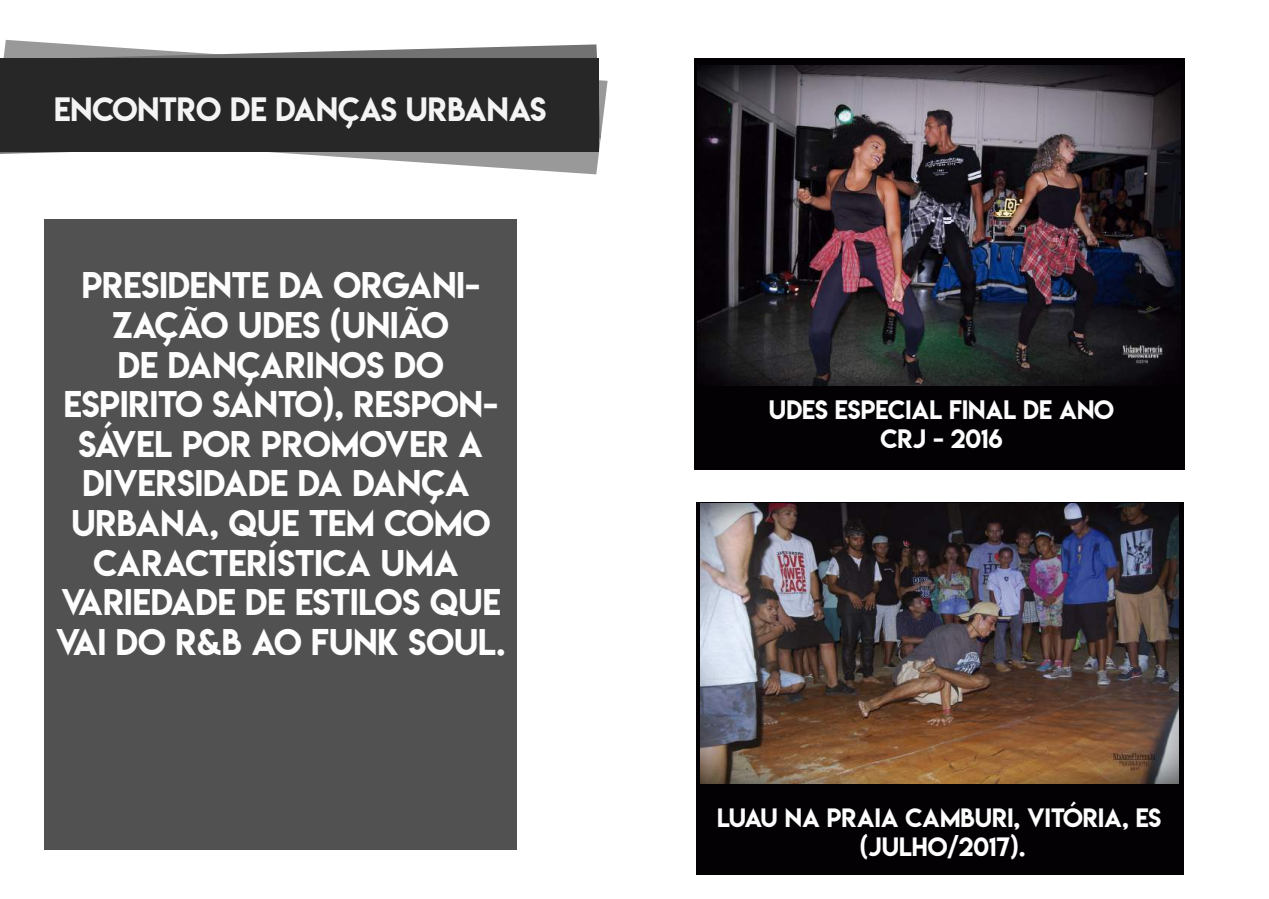
<style>
.page{position:relative;width:1269px;height:899px;background:#fff}
.page>*{position:absolute;margin:0;border:0;box-sizing:border-box;transform-origin:0 0}
.t1{font:33px/39.6px "Lemon Milk";color:#fdfdfd;text-align:center}
.t2{font:30px "Lemon Milk";color:#f4f4f4}
.t3{font:23.7px/28.5px "Lemon Milk";color:#fdfdfd;text-align:center}
.t4{font:23.55px "Lemon Milk";color:#fdfdfd}
.t5{font:23.55px "Lemon Milk";color:#fff}
</style>
<div class="page">
<svg style="left:5px;top:40px;width:603px;height:134px"></svg>
<svg style="left:0;top:44px;width:601px;height:110px"></svg>
<div style="left:0;top:59px;width:599px;height:93px;background:#272727"></div>
<div style="left:45px;top:220px;width:472px;height:630px;background:#515151"></div>
<div style="left:696px;top:502px;width:488px;height:373px;background:#030104"></div>
<img style="left:701px;top:504px;width:477px;height:279px">
<div style="left:694px;top:59px;width:490px;height:411px;background:#030104"></div>
<img style="left:697px;top:66px;width:483px;height:319px">
<p class="t2" style="left:54px;top:88px;width:494px">ENCONTRO DE DANÇAS URBANAS</p>
<p class="t1" style="left:56px;top:265px;width:451px">PRESIDENTE DA ORGANI-<br>ZAÇÃO UDES (UNIÃO<br>DE DANÇARINOS DO<br>ESPIRITO SANTO), RESPON-<br>SÁVEL POR PROMOVER A<br>DIVERSIDADE DA DANÇA<br>URBANA, QUE TEM COMO<br>CARACTERÍSTICA UMA<br>VARIEDADE DE ESTILOS QUE<br>VAI DO R&amp;B AO FUNK SOUL.</p>
<p class="t3" style="left:769px;top:396px;width:347px">UDES ESPECIAL FINAL DE ANO<br>CRJ - 2016</p>
<p class="t4" style="left:717px;top:801px;width:446px">LUAU NA PRAIA CAMBURI, VITÓRIA, ES</p>
<p class="t5" style="left:860px;top:830px;width:167px">(JULHO/2017).</p>
</div>
